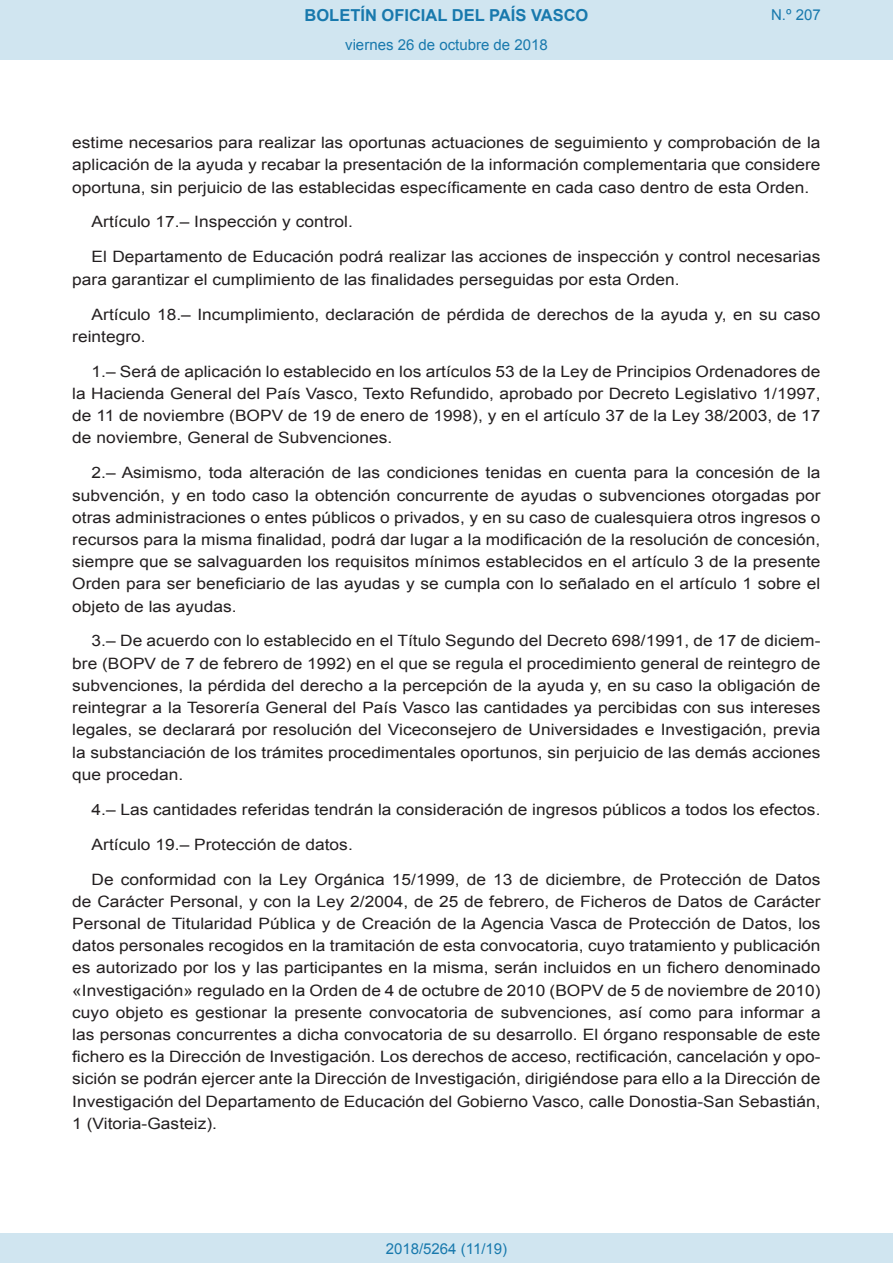
<style>
.page{position:relative;width:893px;height:1263px;background:#fff}
.page>*{position:absolute;margin:0;border:0;box-sizing:border-box;transform-origin:0 0}
.t1{font:700 16.5px "Arial";color:#1879ad}
.BOPVDetalle{font:15.6px/22.2px "Arial";color:#231f20;text-align:justify;scale:1.11 1}
.Paginacion_Centro{font:15px "Arial";color:#1879ad}
</style>
<div class="page">
<div style="left:0;top:0;width:893px;height:60px;background:#d0e5f0"></div>
<div style="left:0;top:1233px;width:893px;height:30px;background:#d0e5f0"></div>
<p class="t1" style="left:305px;top:4px;width:285px">BOLETÍN OFICIAL DEL PAÍS VASCO</p>
<p class="Paginacion_Centro" style="left:345px;top:35px;width:204px">viernes 26 de octubre de 2018</p>
<p class="Paginacion_Centro" style="left:771px;top:5px;width:51px">N.º 207</p>
<p class="BOPVDetalle" style="left:72px;top:132px;width:676px">estime necesarios para realizar las oportunas actuaciones de seguimiento y comprobación de la aplicación de la ayuda y recabar la presentación de la información complementaria que considere oportuna, sin perjuicio de las establecidas específicamente en cada caso dentro de esta Orden.</p>
<p class="BOPVDetalle" style="left:92px;top:211px;width:237px">Artículo 17.– Inspección y control.</p>
<p class="BOPVDetalle" style="left:72px;top:246px;width:675px;text-indent:19px">El Departamento de Educación podrá realizar las acciones de inspección y control necesarias para garantizar el cumplimiento de las finalidades perseguidas por esta Orden.</p>
<p class="BOPVDetalle" style="left:72px;top:303px;width:675px;text-indent:19px">Artículo 18.– Incumplimiento, declaración de pérdida de derechos de la ayuda y, en su caso reintegro.</p>
<p class="BOPVDetalle" style="left:72px;top:360px;width:676px;text-indent:19px">1.– Será de aplicación lo establecido en los artículos 53 de la Ley de Principios Ordenadores de la Hacienda General del País Vasco, Texto Refundido, aprobado por Decreto Legislativo 1/1997, de 11 de noviembre (BOPV de 19 de enero de 1998), y en el artículo 37 de la Ley 38/2003, de 17 de noviembre, General de Subvenciones.</p>
<p class="BOPVDetalle" style="left:72px;top:462px;width:676px;text-indent:19px">2.– Asimismo, toda alteración de las condiciones tenidas en cuenta para la concesión de la subvención, y en todo caso la obtención concurrente de ayudas o subvenciones otorgadas por otras administraciones o entes públicos o privados, y en su caso de cualesquiera otros ingresos o recursos para la misma finalidad, podrá dar lugar a la modificación de la resolución de concesión, siempre que se salvaguarden los requisitos mínimos establecidos en el artículo 3 de la presente Orden para ser beneficiario de las ayudas y se cumpla con lo señalado en el artículo 1 sobre el objeto de las ayudas.</p>
<p class="BOPVDetalle" style="left:72px;top:630px;width:676px;text-indent:19px">3.– De acuerdo con lo establecido en el Título Segundo del Decreto 698/1991, de 17 de diciem&shy;bre (BOPV de 7 de febrero de 1992) en el que se regula el procedimiento general de reintegro de subvenciones, la pérdida del derecho a la percepción de la ayuda y, en su caso la obligación de reintegrar a la Tesorería General del País Vasco las cantidades ya percibidas con sus intereses legales, se declarará por resolución del Viceconsejero de Universidades e Investigación, previa la substanciación de los trámites procedimentales oportunos, sin perjuicio de las demás acciones que procedan.</p>
<p class="BOPVDetalle" style="left:92px;top:798px;width:658px">4.– Las cantidades referidas tendrán la consideración de ingresos públicos a todos los efectos.</p>
<p class="BOPVDetalle" style="left:92px;top:833px;width:237px">Artículo 19.– Protección de datos.</p>
<p class="BOPVDetalle" style="left:72px;top:868px;width:676px;text-indent:19px">De conformidad con la Ley Orgánica 15/1999, de 13 de diciembre, de Protección de Datos de Carácter Personal, y con la Ley 2/2004, de 25 de febrero, de Ficheros de Datos de Carácter Personal de Titularidad Pública y de Creación de la Agencia Vasca de Protección de Datos, los datos personales recogidos en la tramitación de esta convocatoria, cuyo tratamiento y publicación es autorizado por los y las participantes en la misma, serán incluidos en un fichero denominado «Investigación» regulado en la Orden de 4 de octubre de 2010 (BOPV de 5 de noviembre de 2010) cuyo objeto es gestionar la presente convocatoria de subvenciones, así como para informar a las personas concurrentes a dicha convocatoria de su desarrollo. El órgano responsable de este fichero es la Dirección de Investigación. Los derechos de acceso, rectificación, cancelación y opo&shy;sición se podrán ejercer ante la Dirección de Investigación, dirigiéndose para ello a la Dirección de Investigación del Departamento de Educación del Gobierno Vasco, calle Donostia-San Sebastián, 1 (Vitoria-Gasteiz).</p>
<p class="Paginacion_Centro" style="left:386px;top:1238px;width:123px">2018/5264 (11/19)</p>
</div>
